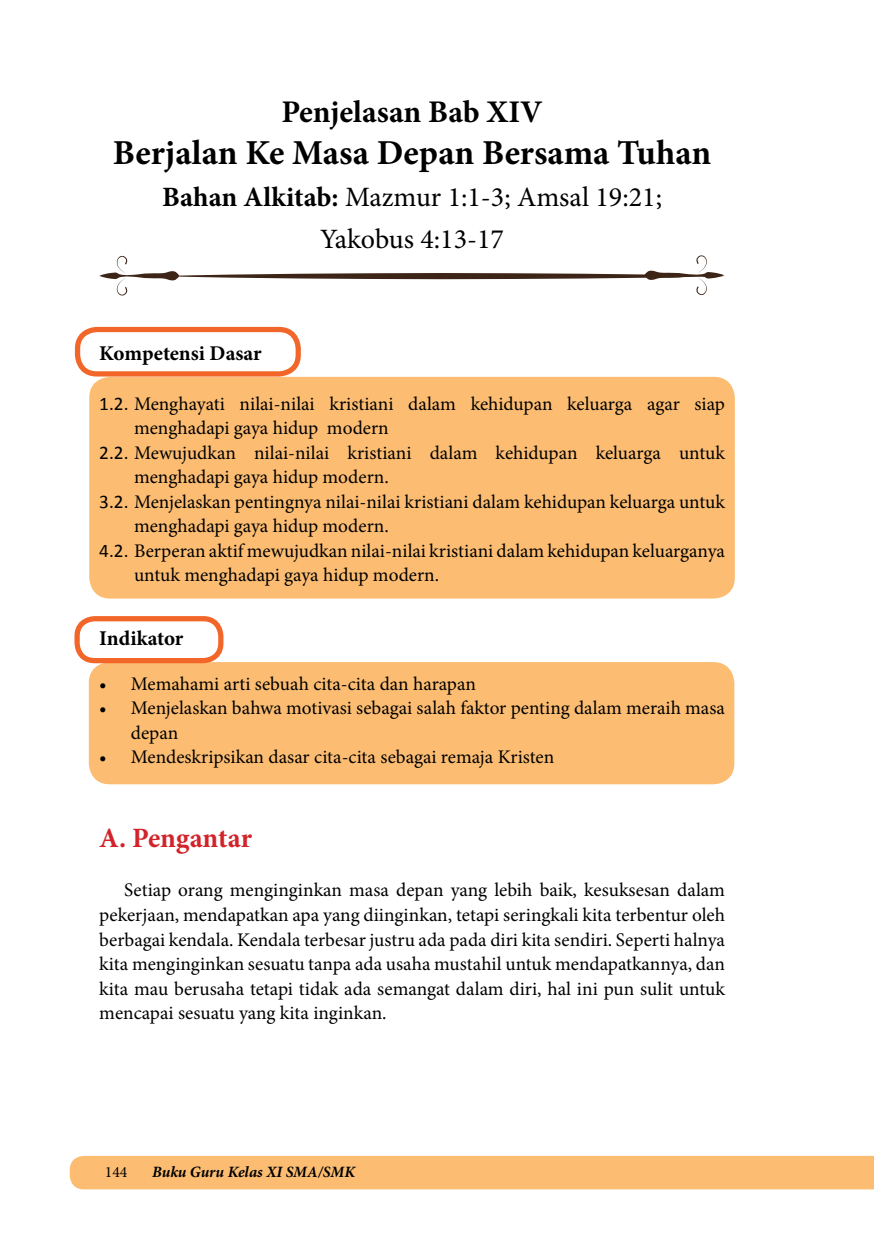
<style>
.page{position:relative;width:874px;height:1241px;background:#fff}
.page>*{position:absolute;margin:0;border:0;box-sizing:border-box;transform-origin:0 0}
.t1{font:700 35px "Minion Pro";color:#000}
.t2{font:700 31.5px "Minion Pro";color:#000}
.t3{font:28px/42px "Minion Pro";color:#000;text-align:center}
.t4{font:700 28px "Minion Pro";letter-spacing:-.005em;color:#d2232a}
.t5{font:700 21px "Minion Pro";letter-spacing:-.005em;color:#000}
.t6{font:19.25px/24.5px "Minion Pro";color:#000}
.t7{font:italic 700 15.75px "Minion Pro";letter-spacing:-.005em;color:#000}
.t8{font:15.75px "Minion Pro";color:#000}
.s1{font-weight:700}
.s2{font-family:"Calibri"}
</style>
<div class="page">
<div style="left:70px;top:1155px;width:803px;height:34px;background:#fcbd72"></div>
<div style="left:89px;top:662px;width:645px;height:122px;background:#fcbd72;border-radius:21px"></div>
<div style="left:74px;top:616px;width:149px;height:47px;border:5px solid #f26629;border-radius:18px"></div>
<div style="left:89px;top:377px;width:645px;height:221px;background:#fcbd72;border-radius:21px"></div>
<div style="left:75px;top:327px;width:226px;height:49px;border:5px solid #f26629;border-radius:19px"></div>
<svg style="left:99px;top:255px;width:625px;height:41px"></svg>
<h2 class="t2" style="left:281px;top:90px;width:262px">Penjelasan Bab XIV</h2>
<h1 class="t1" style="left:113px;top:128px;width:599px">Berjalan Ke Masa Depan Bersama Tuhan</h1>
<h3 class="t3" style="left:162px;top:176px;width:501px"><span class="s1">Bahan Alkitab:</span> Mazmur 1:1-3; Amsal 19:21;<br>Yakobus 4:13-17</h3>
<p class="t5" style="left:99px;top:339px;width:164px">Kompetensi Dasar</p>
<p class="t6" style="left:99px;top:391px;width:627px"><span class="s2">1.2.</span> Menghayati nilai-nilai kristiani dalam kehidupan keluarga agar siap</p>
<p class="t6" style="left:134px;top:416px;width:256px">menghadapi gaya hidup modern</p>
<p class="t6" style="left:99px;top:440px;width:627px"><span class="s2">2.2.</span> Mewujudkan nilai-nilai kristiani dalam kehidupan keluarga untuk</p>
<p class="t6" style="left:134px;top:465px;width:256px">menghadapi gaya hidup modern.</p>
<p class="t6" style="left:99px;top:489px;width:627px"><span class="s2">3.2.</span> Menjelaskan pentingnya nilai-nilai kristiani dalam kehidupan keluarga untuk</p>
<p class="t6" style="left:134px;top:514px;width:256px">menghadapi gaya hidup modern.</p>
<p class="t6" style="left:99px;top:538px;width:627px"><span class="s2">4.2.</span> Berperan aktif mewujudkan nilai-nilai kristiani dalam kehidupan keluarganya</p>
<p class="t6" style="left:134px;top:563px;width:306px">untuk menghadapi gaya hidup modern.</p>
<p class="t5" style="left:99px;top:624px;width:85px">Indikator</p>
<p class="t6" style="left:99px;top:671px;width:378px">• Memahami arti sebuah cita-cita dan harapan</p>
<p class="t6" style="left:131px;top:696px;width:595px;text-indent:-31px">• Menjelaskan bahwa motivasi sebagai salah faktor penting dalam meraih masa depan</p>
<p class="t6" style="left:99px;top:745px;width:456px">• Mendeskripsikan dasar cita-cita sebagai remaja Kristen</p>
<h3 class="t4" style="left:99px;top:818px;width:154px">A. Pengantar</h3>
<p class="t6" style="left:99px;top:878px;width:627px;text-align:justify;text-indent:25px">Setiap orang menginginkan masa depan yang lebih baik, kesuksesan dalam pekerjaan, mendapatkan apa yang diinginkan, tetapi seringkali kita terbentur oleh berbagai kendala. Kendala terbesar justru ada pada diri kita sendiri. Seperti halnya kita menginginkan sesuatu tanpa ada usaha mustahil untuk mendapatkannya, dan kita mau berusaha tetapi tidak ada semangat dalam diri, hal ini pun sulit untuk mencapai sesuatu yang kita inginkan.</p>
<p class="t8" style="left:105px;top:1161px;width:24px">144</p>
<p class="t7" style="left:152px;top:1160px;width:204px">Buku Guru Kelas XI SMA/SMK</p>
</div>
